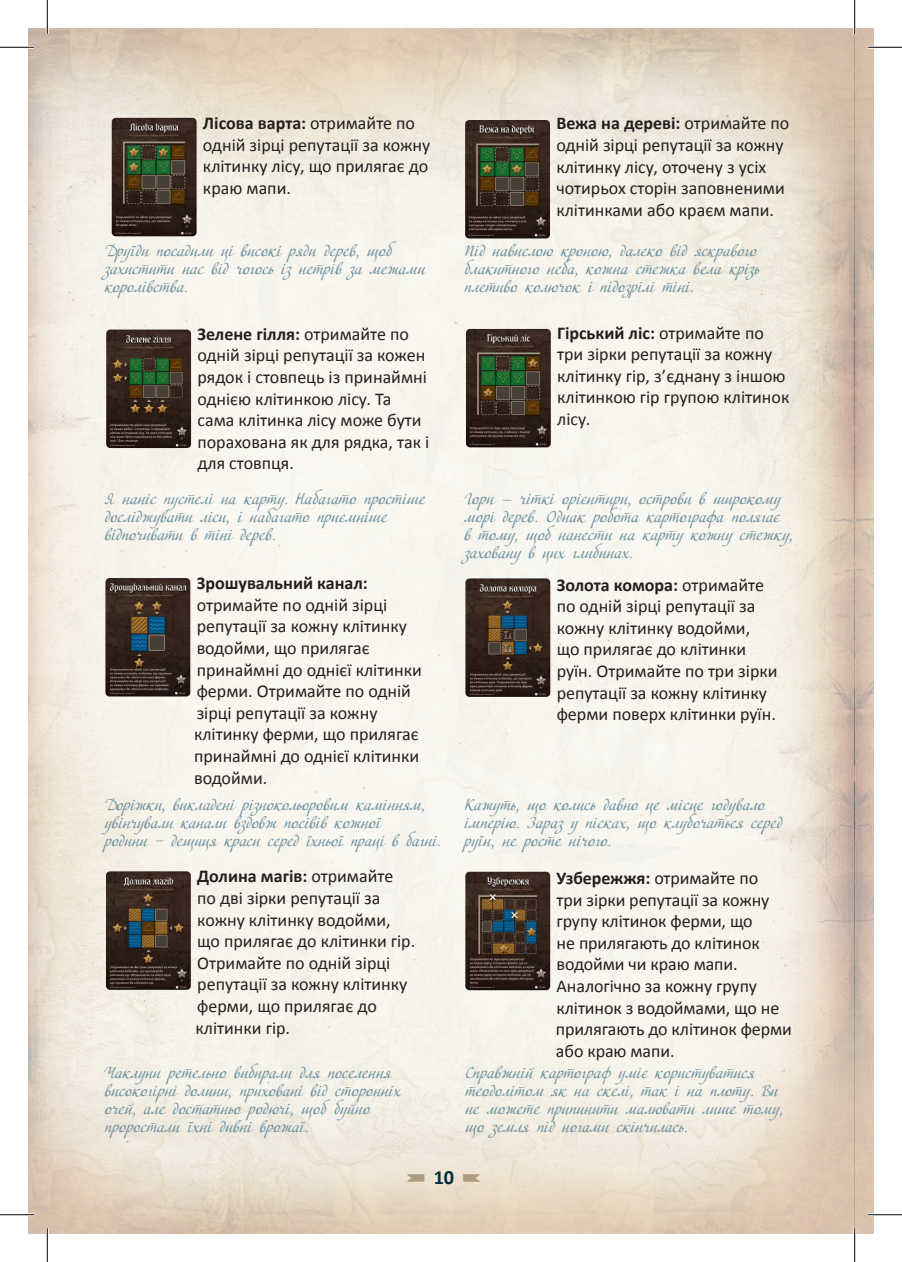
<style>
.page{position:relative;width:902px;height:1262px;background:#fff}
.page>*{position:absolute;margin:0;border:0;box-sizing:border-box;transform-origin:0 0}
.t1{font:20.25px "Sheldon Pictures";color:#ad9c7e}
.t2{font:18px/21.6px "Calibri";color:#231f20}
.t3{font:15.75px/18px "Adventure";color:#6f92a0}
.s1{font-weight:700}
.s2{font-family:"Calibri";font-weight:700;color:#00303f}
</style>
<div class="page">
<img style="left:28px;top:28px;width:845px;height:1206px">
<img style="left:465px;top:120px;width:85px;height:118px">
<img style="left:106px;top:329px;width:85px;height:119px">
<img style="left:112px;top:118px;width:84px;height:118px">
<img style="left:466px;top:329px;width:84px;height:118px">
<img style="left:105px;top:578px;width:85px;height:118px">
<img style="left:106px;top:871px;width:85px;height:119px">
<img style="left:465px;top:872px;width:85px;height:118px">
<img style="left:465px;top:578px;width:85px;height:119px">
<hr style="left:0;top:46px;width:34px;height:3px;background:#fff">
<hr style="left:868px;top:46px;width:33px;height:3px;background:#fff">
<hr style="left:0;top:1213px;width:34px;height:3px;background:#fff">
<hr style="left:868px;top:1213px;width:33px;height:3px;background:#fff">
<hr style="left:46px;top:0;width:3px;height:34px;background:#fff">
<hr style="left:46px;top:1228px;width:3px;height:34px;background:#fff">
<hr style="left:853px;top:0;width:2px;height:34px;background:#fff">
<hr style="left:853px;top:1228px;width:2px;height:34px;background:#fff">
<hr style="left:0;top:47px;width:34px;height:1px;background:#000">
<hr style="left:868px;top:47px;width:33px;height:1px;background:#000">
<hr style="left:0;top:1214px;width:34px;height:1px;background:#000">
<hr style="left:868px;top:1214px;width:33px;height:1px;background:#000">
<hr style="left:47px;top:0;width:1px;height:34px;background:#000">
<hr style="left:47px;top:1228px;width:1px;height:34px;background:#000">
<hr style="left:854px;top:0;width:1px;height:34px;background:#000">
<hr style="left:854px;top:1228px;width:1px;height:34px;background:#000">
<p class="t2" style="left:203px;top:111px;width:229px"><span class="s1">Лісова варта:</span> отримайте по одній зірці репутації за кожну клітинку лісу, що прилягає до краю мапи.</p>
<p class="t2" style="left:556px;top:112px;width:234px"><span class="s1">Вежа на дереві:</span> отримайте по одній зірці репутації за кожну клітинку лісу, оточену з усіх чотирьох сторін заповненими клітинками або краєм мапи.</p>
<p class="t3" style="left:105px;top:243px;width:322px">Друїди посадили ці високі ряди дерев, щоб захистити нас від чогось із нетрів за межами королівства.</p>
<p class="t2" style="left:197px;top:322px;width:233px"><span class="s1">Зелене гілля:</span> отримайте по одній зірці репутації за кожен рядок і стовпець із принаймні однією клітинкою лісу. Та сама клітинка лісу може бути порахована як для рядка, так і для стовпця.</p>
<p class="t3" style="left:105px;top:491px;width:322px">Я наніс пустелі на карту. Набагато простіше досліджувати ліси, і набагато приємніше відпочивати в тіні дерев.</p>
<p class="t2" style="left:194px;top:571px;width:229px"><span class="s1">Зрошувальний канал: </span>отримайте по одній зірці репутації за кожну клітинку водойми, що прилягає принаймні до однієї клітинки ферми. Отримайте по одній зірці репутації за кожну клітинку ферми, що прилягає принаймні до однієї клітинки водойми.</p>
<p class="t3" style="left:105px;top:797px;width:338px">Доріжки, викладені різнокольоровим камінням, увінчували канали вздовж посівів кожної<br>родини – дещиця краси серед їхньої праці в багні.</p>
<p class="t2" style="left:195px;top:865px;width:221px"><span class="s1">Долина магів:</span> отримайте<br>по дві зірки репутації за кожну клітинку водойми, що прилягає до клітинки гір.<br>Отримайте по одній зірці репутації за кожну клітинку ферми, що прилягає до клітинки гір.</p>
<p class="t3" style="left:105px;top:1065px;width:297px">Чаклуни ретельно вибирали для поселення високогірні долини, приховані від сторонніх очей, але достатньо родючі, щоб буйно проростали їхні дивні врожаї.</p>
<p class="t3" style="left:464px;top:243px;width:297px">Під навислою кроною, далеко від яскравого блакитного неба, кожна стежка вела крізь плетиво колючок і підозрілі тіні.</p>
<p class="t2" style="left:557px;top:321px;width:233px"><span class="s1">Гірський ліс:</span> отримайте по три зірки репутації за кожну клітинку гір, з’єднану з іншою клітинкою гір групою клітинок лісу.</p>
<p class="t3" style="left:464px;top:491px;width:330px">Гори — чіткі орієнтири, острови в широкому морі дерев. Однак робота картографа полягає<br>в тому, щоб нанести на карту кожну стежку, заховану в цих глибинах.</p>
<p class="t2" style="left:556px;top:573px;width:222px"><span class="s1">Золота комора:</span> отримайте по одній зірці репутації за кожну клітинку водойми,<br>що прилягає до клітинки руїн. Отримайте по три зірки репутації за кожну клітинку ферми поверх клітинки руїн.</p>
<p class="t3" style="left:464px;top:797px;width:319px">Кажуть, що колись давно це місце годувало імперію. Зараз у пісках, що клубочаться серед руїн, не росте нічого.</p>
<p class="t2" style="left:556px;top:866px;width:237px"><span class="s1">Узбережжя:</span> отримайте по<br>три зірки репутації за кожну групу клітинок ферми, що<br>не прилягають до клітинок водойми чи краю мапи.<br>Аналогічно за кожну групу клітинок з водоймами, що не прилягають до клітинок ферми або краю мапи.</p>
<p class="t3" style="left:465px;top:1065px;width:319px">Справжній картограф уміє користуватися теодолітом як на скелі, так і на плоту. Ви не можете припинити малювати лише тому, що земля під ногами скінчилась.</p>
<p class="t1" style="left:407px;top:1167px;width:75px">- <span class="s2">10</span> ,</p>
</div>
